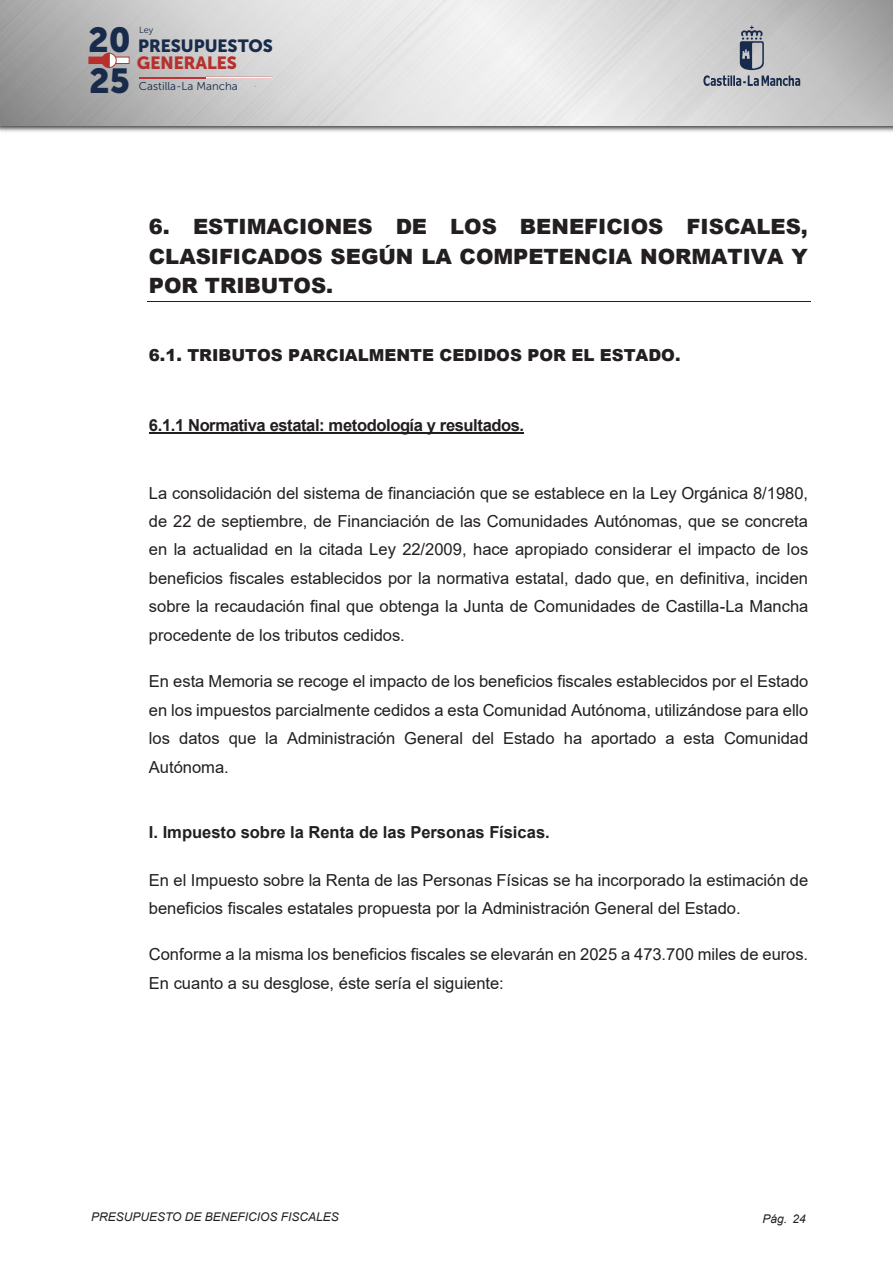
<style>
.page{position:relative;width:893px;height:1263px;background:#fff}
.page>*{position:absolute;margin:0;border:0;box-sizing:border-box;transform-origin:0 0}
.t1{font:34.5px "Museo Sans Cyrl 900";color:#182b4b}
.t2{font:900 21px/29.5px "Arial";letter-spacing:-.005em;color:#231f20;text-align:justify}
.t3{font:17.55px "Museo Sans Cyrl 900";color:#182b4b}
.t4{font:17.55px "Museo Sans Cyrl 900";color:#b6302c}
.t5{font:16.5px/28.5px "Arial";color:#231f20;text-align:justify}
.t6{font:700 16.5px "Arial";letter-spacing:-.015em;color:#231f20}
.t7{font:900 16.5px "Arial";letter-spacing:-.005em;color:#231f20}
.t8{font:italic 12px "Arial";color:#231f20}
.t9{font:11.4px "Museo Sans 300";color:#182b4b}
.t10{font:9px "Museo Sans 300";color:#182b4b}
</style>
<div class="page">
<img style="left:0;top:125px;width:893px;height:7px">
<img style="left:0;top:0;width:893px;height:125px">
<svg style="left:703px;top:26px;width:97px;height:60px;background:#adb0b5"></svg>
<hr style="left:139px;top:77px;width:67px;height:1px;background:#bc3436">
<hr style="left:206px;top:77px;width:67px;height:1px;background:#bc3436">
<div style="left:89px;top:57px;width:20px;height:7px;background:#b6302c"></div>
<div style="left:109px;top:57px;width:20px;height:7px;background:#fff"></div>
<div style="left:109px;top:57px;width:21px;height:7px;border:1px solid #b6302c"></div>
<svg style="left:101px;top:53px;width:16px;height:15px"></svg>
<hr style="left:147px;top:301px;width:663px;height:1px;background:#231f20">
<hr style="left:149px;top:432px;width:375px;height:2px;background:#231f20">
<h1 class="t1" style="left:88px;top:20px;width:44px">20</h1>
<h1 class="t1" style="left:89px;top:62px;width:42px">25</h1>
<p class="t10" style="left:139px;top:25px;width:16px">Ley</p>
<p class="t3" style="left:138px;top:35px;width:136px">PRESUPUESTOS</p>
<p class="t4" style="left:137px;top:53px;width:102px">GENERALES</p>
<p class="t9" style="left:139px;top:80px;width:100px">Castilla-La Mancha</p>
<p class="t2" style="left:149px;top:211px;width:660px">6. ESTIMACIONES DE LOS BENEFICIOS FISCALES, CLASIFICADOS SEGÚN LA COMPETENCIA NORMATIVA Y POR TRIBUTOS.</p>
<p class="t7" style="left:149px;top:343px;width:533px">6.1. TRIBUTOS PARCIALMENTE CEDIDOS POR EL ESTADO.</p>
<p class="t6" style="left:149px;top:413px;width:377px">6.1.1 Normativa estatal: metodología y resultados.</p>
<p class="t5" style="left:149px;top:478px;width:661px">La consolidación del sistema de financiación que se establece en la Ley Orgánica 8/1980, de 22 de septiembre, de Financiación de las Comunidades Autónomas, que se concreta en la actualidad en la citada Ley 22/2009, hace apropiado considerar el impacto de los beneficios fiscales establecidos por la normativa estatal, dado que, en definitiva, inciden sobre la recaudación final que obtenga la Junta de Comunidades de Castilla-La Mancha procedente de los tributos cedidos.</p>
<p class="t5" style="left:149px;top:667px;width:661px">En esta Memoria se recoge el impacto de los beneficios fiscales establecidos por el Estado en los impuestos parcialmente cedidos a esta Comunidad Autónoma, utilizándose para ello los datos que la Administración General del Estado ha aportado a esta Comunidad Autónoma.</p>
<p class="t6" style="left:149px;top:821px;width:402px">I. Impuesto sobre la Renta de las Personas Físicas.</p>
<p class="t5" style="left:149px;top:865px;width:661px">En el Impuesto sobre la Renta de las Personas Físicas se ha incorporado la estimación de beneficios fiscales estatales propuesta por la Administración General del Estado.</p>
<p class="t5" style="left:149px;top:940px;width:661px">Conforme a la misma los beneficios fiscales se elevarán en 2025 a 473.700 miles de euros.<br>En cuanto a su desglose, éste sería el siguiente:</p>
<p class="t8" style="left:91px;top:1209px;width:249px">PRESUPUESTO DE BENEFICIOS FISCALES</p>
<p class="t8" style="left:763px;top:1211px;width:45px">Pág. 24</p>
</div>
